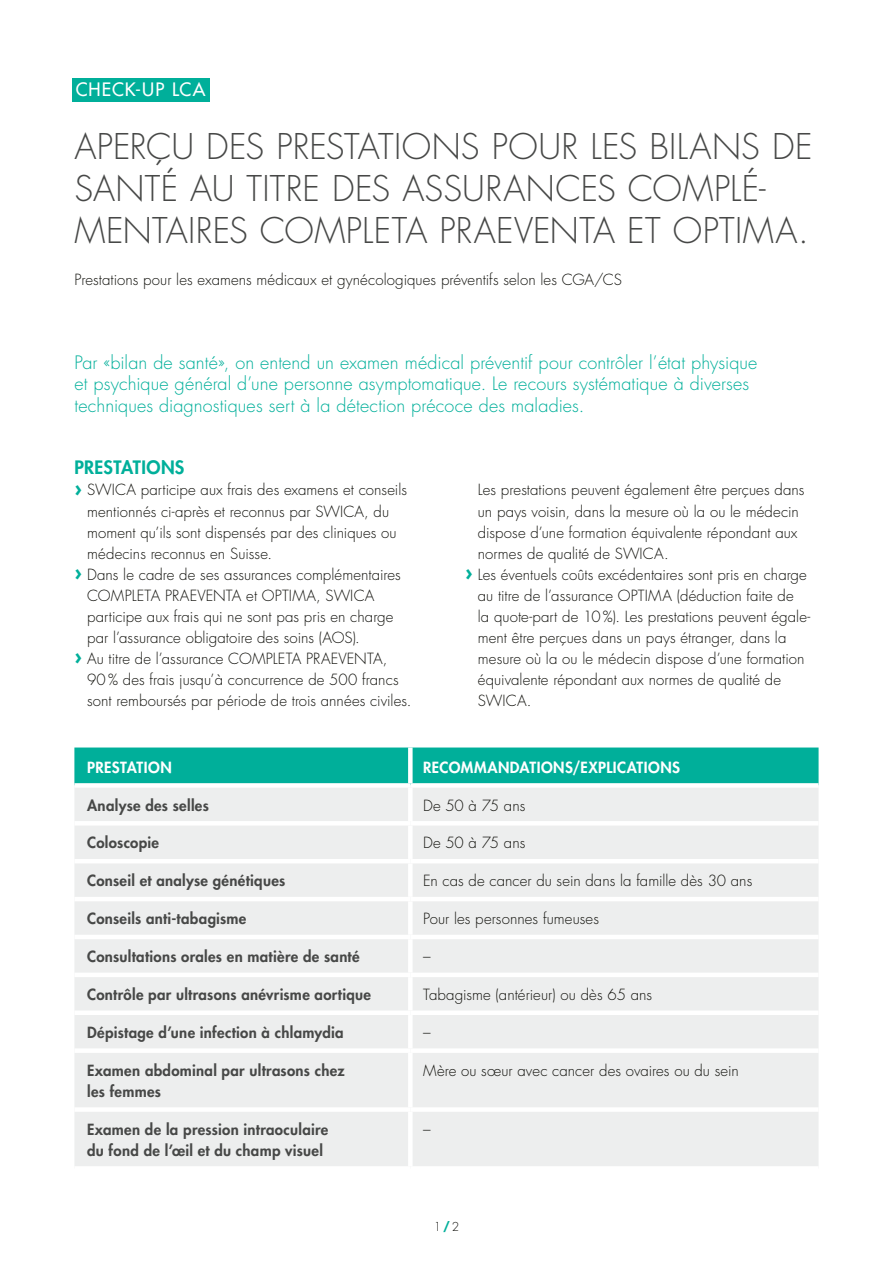
<style>
.page{position:relative;width:893px;height:1263px;background:#fff}
.page>*{position:absolute;margin:0;border:0;box-sizing:border-box;transform-origin:0 0}
.t1{font:300 34.5px/42px "Futura Std";letter-spacing:.01em;color:#474847}
.t2{font:300 18px/21px "Futura Std";letter-spacing:.005em;color:#00af9a}
.t3{font:500 18px "Futura Std";letter-spacing:.05em;color:#fff}
.t4{font:800 18px "Futura Std";letter-spacing:.015em;color:#00af9a}
.t5{font:300 15px "Futura Std";letter-spacing:.005em;color:#12120d}
.t6{font:800 15px/21px "Futura Std";letter-spacing:.02em;color:#474847}
.t7{font:800 15px "Futura Std";letter-spacing:.03em;color:#fff}
.t8{font:300 12px "Futura Std";color:#12120d}
.s1{font-weight:700;font-size:21px;color:#00af9a}
.s2{font-weight:700;color:#00af9a}
</style>
<div class="page">
<div style="left:72px;top:78px;width:138px;height:23px;background:#00af9a"></div>
<div style="left:74px;top:747px;width:745px;height:36px;background:#00af9a"></div>
<div style="left:74px;top:788px;width:745px;height:378px;background:#edeeee"></div>
<div style="left:408px;top:747px;width:5px;height:36px;background:#fff"></div>
<div style="left:408px;top:788px;width:5px;height:33px;background:#fff"></div>
<hr style="left:74px;top:821px;width:336px;height:4px;background:#fff">
<hr style="left:410px;top:821px;width:409px;height:4px;background:#fff">
<div style="left:408px;top:825px;width:5px;height:34px;background:#fff"></div>
<hr style="left:74px;top:859px;width:336px;height:4px;background:#fff">
<hr style="left:410px;top:859px;width:409px;height:4px;background:#fff">
<div style="left:408px;top:863px;width:5px;height:34px;background:#fff"></div>
<hr style="left:74px;top:897px;width:336px;height:4px;background:#fff">
<hr style="left:410px;top:897px;width:409px;height:4px;background:#fff">
<div style="left:408px;top:901px;width:5px;height:34px;background:#fff"></div>
<hr style="left:74px;top:935px;width:336px;height:4px;background:#fff">
<hr style="left:410px;top:935px;width:409px;height:4px;background:#fff">
<div style="left:408px;top:939px;width:5px;height:34px;background:#fff"></div>
<hr style="left:74px;top:973px;width:336px;height:4px;background:#fff">
<hr style="left:410px;top:973px;width:409px;height:4px;background:#fff">
<div style="left:408px;top:977px;width:5px;height:33px;background:#fff"></div>
<div style="left:74px;top:1010px;width:336px;height:5px;background:#fff"></div>
<div style="left:410px;top:1010px;width:409px;height:5px;background:#fff"></div>
<div style="left:408px;top:1015px;width:5px;height:33px;background:#fff"></div>
<div style="left:74px;top:1048px;width:336px;height:5px;background:#fff"></div>
<div style="left:410px;top:1048px;width:409px;height:5px;background:#fff"></div>
<div style="left:408px;top:1053px;width:5px;height:54px;background:#fff"></div>
<div style="left:408px;top:1112px;width:5px;height:54px;background:#fff"></div>
<div style="left:74px;top:1107px;width:336px;height:5px;background:#fff"></div>
<div style="left:410px;top:1107px;width:409px;height:5px;background:#fff"></div>
<p class="t3" style="left:76px;top:79px;width:131px">CHECK-UP LCA</p>
<h1 class="t1" style="left:74px;top:127px;width:740px">APERÇU DES PRESTATIONS POUR LES BILANS DE<br>SANTÉ AU TITRE DES ASSURANCES COMPLÉ-<br>MENTAIRES COMPLETA PRAEVENTA ET OPTIMA.</h1>
<p class="t5" style="left:74px;top:271px;width:549px">Prestations pour les examens médicaux et gynécologiques préventifs selon les CGA/CS</p>
<p class="t2" style="left:74px;top:353px;width:684px">Par «bilan de santé», on entend un examen médical préventif pour contrôler l’état physique et psychique général d’une personne asymptomatique. Le recours systématique à diverses techniques diagnostiques sert à la détection précoce des maladies.</p>
<p class="t4" style="left:74px;top:456px;width:112px">PRESTATIONS</p>
<p class="t5" style="left:74px;top:481px;width:334px"><span class="s1">›</span> SWICA participe aux frais des examens et conseils</p>
<p class="t5" style="left:87px;top:502px;width:303px">mentionnés ci-après et reconnus par SWICA, du</p>
<p class="t5" style="left:87px;top:523px;width:311px">moment qu’ils sont dispensés par des cliniques ou</p>
<p class="t5" style="left:87px;top:544px;width:187px">médecins reconnus en Suisse.</p>
<p class="t5" style="left:74px;top:565px;width:328px"><span class="s1">›</span> Dans le cadre de ses assurances complémentaires</p>
<p class="t5" style="left:87px;top:586px;width:289px">COMPLETA PRAEVENTA et OPTIMA, SWICA</p>
<p class="t5" style="left:87px;top:607px;width:308px">participe aux frais qui ne sont pas pris en charge</p>
<p class="t5" style="left:87px;top:628px;width:274px">par l’assurance obligatoire des soins (AOS).</p>
<p class="t5" style="left:74px;top:649px;width:314px"><span class="s1">›</span> Au titre de l’assurance COMPLETA PRAEVENTA,</p>
<p class="t5" style="left:87px;top:670px;width:313px">90% des frais jusqu’à concurrence de 500 francs</p>
<p class="t5" style="left:87px;top:691px;width:326px">sont remboursés par période de trois années civiles.</p>
<p class="t5" style="left:478px;top:481px;width:328px">Les prestations peuvent également être perçues dans</p>
<p class="t5" style="left:478px;top:502px;width:322px">un pays voisin, dans la mesure où la ou le médecin</p>
<p class="t5" style="left:478px;top:523px;width:321px">dispose d’une formation équivalente répondant aux</p>
<p class="t5" style="left:478px;top:544px;width:192px">normes de qualité de SWICA.</p>
<p class="t5" style="left:465px;top:565px;width:343px"><span class="s1">›</span> Les éventuels coûts excédentaires sont pris en charge</p>
<p class="t5" style="left:478px;top:586px;width:317px">au titre de l’assurance OPTIMA (déduction faite de</p>
<p class="t5" style="left:478px;top:607px;width:334px">la quote-part de 10%). Les prestations peuvent égale-</p>
<p class="t5" style="left:478px;top:628px;width:310px">ment être perçues dans un pays étranger, dans la</p>
<p class="t5" style="left:478px;top:649px;width:328px">mesure où la ou le médecin dispose d’une formation</p>
<p class="t5" style="left:478px;top:670px;width:305px">équivalente répondant aux normes de qualité de</p>
<p class="t5" style="left:478px;top:691px;width:55px">SWICA.</p>
<p class="t7" style="left:87px;top:758px;width:86px">PRESTATION</p>
<p class="t7" style="left:423px;top:758px;width:258px">RECOMMANDATIONS/EXPLICATIONS</p>
<p class="t6" style="left:87px;top:794px;width:123px">Analyse des selles</p>
<p class="t5" style="left:423px;top:796px;width:104px">De 50 à 75 ans</p>
<p class="t6" style="left:87px;top:832px;width:73px">Coloscopie</p>
<p class="t5" style="left:423px;top:834px;width:104px">De 50 à 75 ans</p>
<p class="t6" style="left:87px;top:870px;width:200px">Conseil et analyse génétiques</p>
<p class="t5" style="left:423px;top:872px;width:331px">En cas de cancer du sein dans la famille dès 30 ans</p>
<p class="t6" style="left:87px;top:908px;width:161px">Conseils anti-tabagisme</p>
<p class="t5" style="left:423px;top:910px;width:177px">Pour les personnes fumeuses</p>
<p class="t6" style="left:87px;top:946px;width:274px">Consultations orales en matière de santé</p>
<p class="t5" style="left:423px;top:947px;width:9px">–</p>
<p class="t6" style="left:87px;top:984px;width:285px">Contrôle par ultrasons anévrisme aortique</p>
<p class="t5" style="left:423px;top:985px;width:230px">Tabagisme (antérieur) ou dès 65 ans</p>
<p class="t6" style="left:87px;top:1022px;width:258px">Dépistage d’une infection à chlamydia</p>
<p class="t5" style="left:423px;top:1023px;width:9px">–</p>
<p class="t6" style="left:87px;top:1060px;width:259px">Examen abdominal par ultrasons chez les femmes</p>
<p class="t5" style="left:423px;top:1061px;width:317px">Mère ou sœur avec cancer des ovaires ou du sein</p>
<p class="t6" style="left:87px;top:1119px;width:243px">Examen de la pression intraoculaire du fond de l’œil et du champ visuel</p>
<p class="t5" style="left:423px;top:1120px;width:9px">–</p>
<p class="t8" style="left:434px;top:1219px;width:27px">1<span class="s2">/</span>2</p>
</div>
